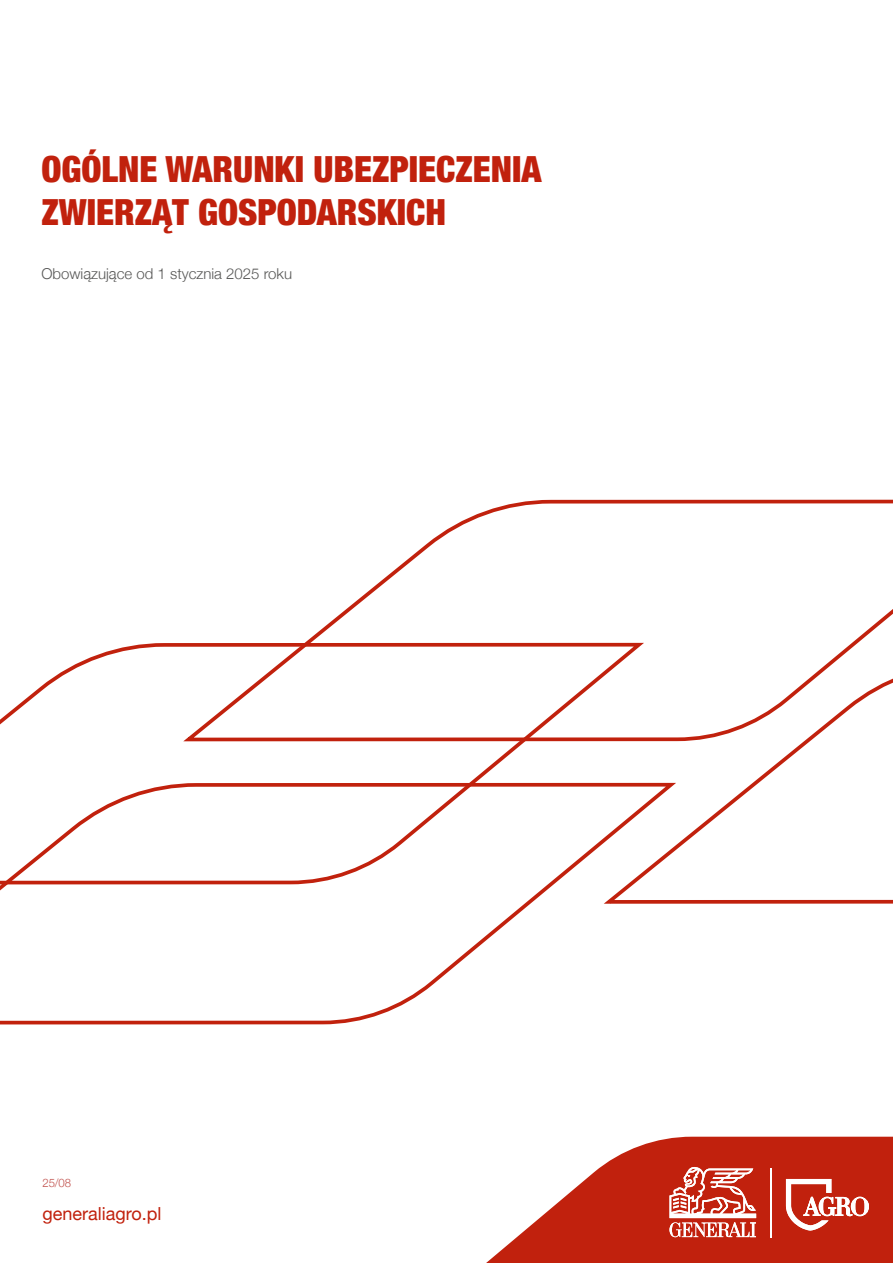
<style>
.page{position:relative;width:893px;height:1263px;background:#fff}
.page>*{position:absolute;margin:0;border:0;box-sizing:border-box;transform-origin:0 0}
.t1{font:900 condensed 36px/43.2px "Helvetica Neue";color:#c1210d}
.t2{font:18px "Helvetica Neue";color:#c1210d}
.t3{font:300 15px "Helvetica Neue";color:#575756}
.t4{font:300 11.7px "Helvetica Neue";color:#c04f4b}
</style>
<div class="page">
<svg style="left:307px;top:499px;width:586px;height:161px"></svg>
<svg style="left:649px;top:660px;width:244px;height:244px"></svg>
<svg style="left:0;top:641px;width:649px;height:140px"></svg>
<svg style="left:0;top:781px;width:681px;height:244px"></svg>
<svg style="left:486px;top:1137px;width:407px;height:126px;fill:#c1210d"></svg>
<svg style="left:669px;top:1166px;width:87px;height:71px"></svg>
<hr style="left:770px;top:1168px;width:1px;height:69px;background:#fff">
<svg style="left:786px;top:1179px;width:83px;height:51px"></svg>
<p class="t1" style="left:41px;top:145px;width:501px">OGÓLNE WARUNKI UBEZPIECZENIA<br>ZWIERZĄT GOSPODARSKICH</p>
<p class="t3" style="left:41px;top:262px;width:252px">Obowiązujące od 1 stycznia 2025 roku</p>
<p class="t4" style="left:43px;top:1174px;width:30px">25/08</p>
<p class="t2" style="left:43px;top:1201px;width:120px">generaliagro.pl</p>
</div>
